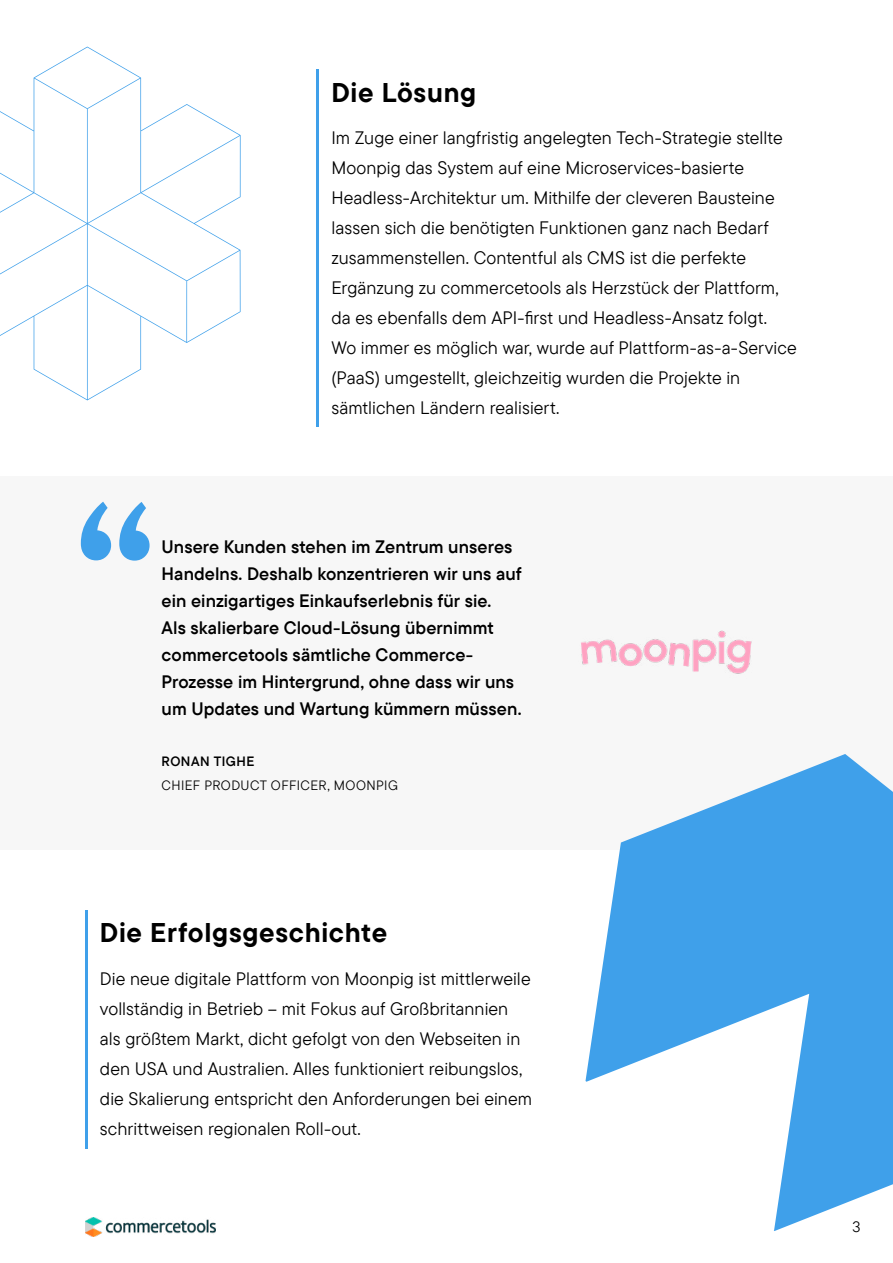
<style>
.page{position:relative;width:893px;height:1263px;background:#fff}
.page>*{position:absolute;margin:0;border:0;box-sizing:border-box;transform-origin:0 0}
.t1{font:216px "TT Commons Pro Db";color:#3fa0ea}
.t2{font:700 27px "TT Commons Pro";letter-spacing:.025em;color:#000}
.t3{font:18px/30px "TT Commons Pro";letter-spacing:.005em;color:#000}
.t4{font:18px/27px "TT Commons Pro Db";letter-spacing:.005em;color:#000}
.t5{font:15px "TT Commons Pro";color:#000}
.t6{font:13.5px "TT Commons Pro";letter-spacing:.035em;color:#000}
.t7{font:13.5px "TT Commons Pro Db";letter-spacing:.035em;color:#000}
</style>
<div class="page">
<img style="left:85px;top:1218px;width:130px;height:19px">
<hr style="left:316px;top:69px;width:3px;height:357px;background:#3fa0ea">
<hr style="left:85px;top:910px;width:2px;height:238px;background:#3fa0ea">
<div style="left:0;top:476px;width:893px;height:373px;background:#f7f7f7"></div>
<img style="left:581px;top:630px;width:171px;height:44px">
<svg style="left:585px;top:754px;width:308px;height:477px;fill:#3fa0ea"></svg>
<svg style="left:0;top:47px;width:241px;height:353px"></svg>
<h2 class="t2" style="left:331px;top:72px;width:146px">Die Lösung</h2>
<p class="t3" style="left:331px;top:123px;width:467px">Im Zuge einer langfristig angelegten Tech-Strategie stellte Moonpig das System auf eine Microservices-basierte Headless-Architektur um. Mithilfe der cleveren Bausteine lassen sich die benötigten Funktionen ganz nach Bedarf zusammenstellen. Contentful als CMS ist die perfekte Ergänzung zu commercetools als Herzstück der Plattform, da es ebenfalls dem API-first und Headless-Ansatz folgt.<br>Wo immer es möglich war, wurde auf Plattform-as-a-Service (PaaS) umgestellt, gleichzeitig wurden die Projekte in sämtlichen Ländern realisiert.</p>
<h1 class="t1" style="left:73px;top:420px;width:86px">“</h1>
<p class="t4" style="left:162px;top:533px;width:362px">Unsere Kunden stehen im Zentrum unseres Handelns. Deshalb konzentrieren wir uns auf ein einzigartiges Einkaufserlebnis für sie.<br>Als skalierbare Cloud-Lösung übernimmt commercetools sämtliche Commerce-Prozesse im Hintergrund, ohne dass wir uns um Updates und Wartung kümmern müssen.</p>
<p class="t7" style="left:162px;top:751px;width:94px">RONAN TIGHE</p>
<p class="t6" style="left:162px;top:776px;width:238px">CHIEF PRODUCT OFFICER, MOONPIG</p>
<h2 class="t2" style="left:100px;top:912px;width:289px">Die Erfolgsgeschichte</h2>
<p class="t3" style="left:100px;top:963px;width:434px">Die neue digitale Plattform von Moonpig ist mittlerweile vollständig in Betrieb – mit Fokus auf Großbritannien als größtem Markt, dicht gefolgt von den Webseiten in den USA und Australien. Alles funktioniert reibungslos, die Skalierung entspricht den Anforderungen bei einem schrittweisen regionalen Roll-out.</p>
<p class="t5" style="left:852px;top:1216px;width:9px">3</p>
</div>
